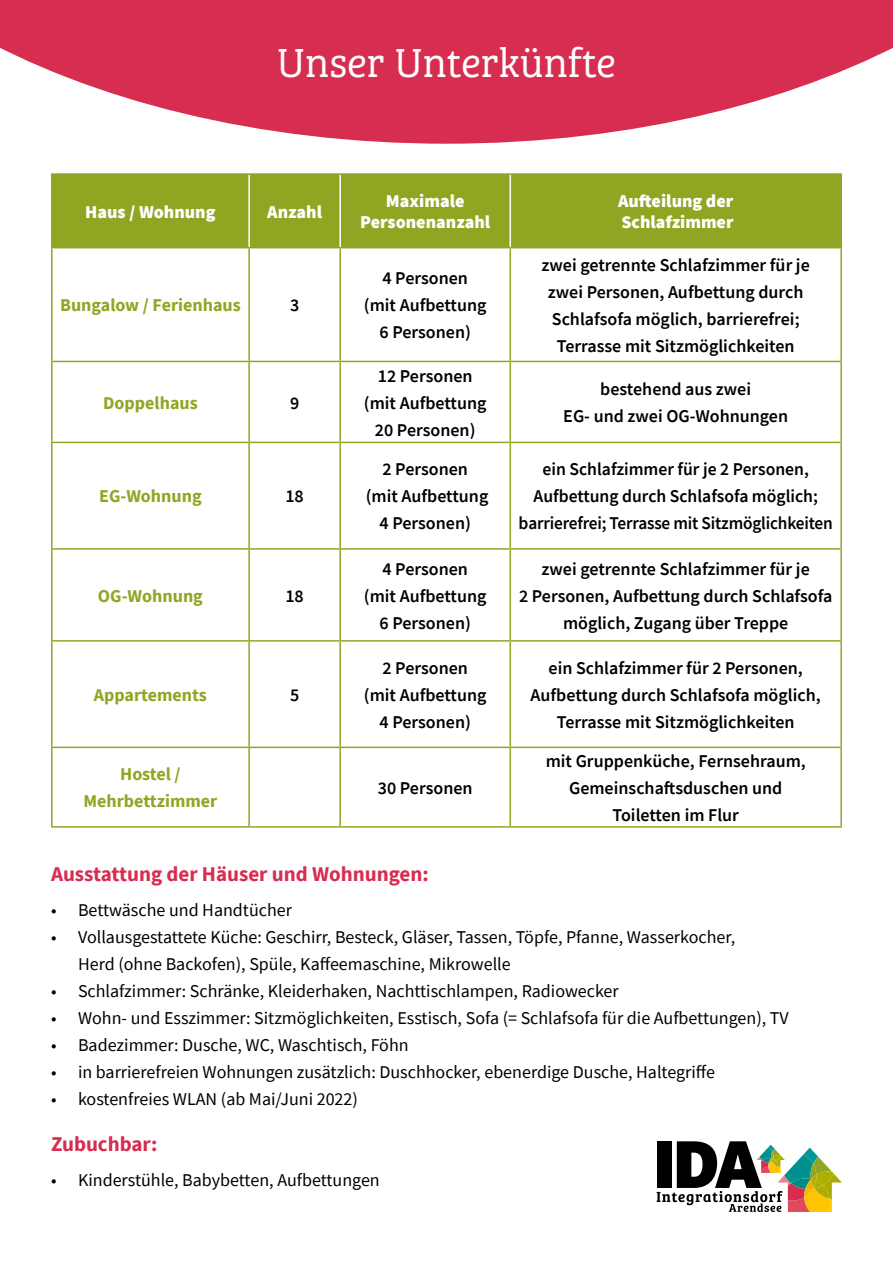
<style>
.page{position:relative;width:893px;height:1263px;background:#fff}
.page>*{position:absolute;margin:0;border:0;box-sizing:border-box;transform-origin:0 0}
.t1{font:42px "Bree Serif Lt";color:#fff}
.t2{font:700 21px "Source Sans Pro";color:#d72d51}
.t3{font:600 18px/27px "Source Sans Pro";color:#000;text-align:center}
.t4{font:18px/27px "Source Sans Pro";color:#000}
.t5{font:700 18px/27px "Source Sans Pro";color:#92a523;text-align:center}
.t6{font:900 18px/21.6px "Source Sans Pro";color:#fff;text-align:center}
</style>
<div class="page">
<svg style="left:657px;top:1141px;width:185px;height:71px"></svg>
<svg style="left:0;top:0;width:893px;height:144px"></svg>
<div style="left:53px;top:175px;width:787px;height:72px;background:#92a523"></div>
<svg style="left:53px;top:248px;width:787px;height:501px"></svg>
<hr style="left:248px;top:175px;width:2px;height:72px;background:#fff">
<hr style="left:339px;top:175px;width:2px;height:72px;background:#fff">
<hr style="left:509px;top:175px;width:2px;height:72px;background:#fff">
<hr style="left:51px;top:248px;width:2px;height:113px;background:#92a523">
<hr style="left:248px;top:248px;width:2px;height:113px;background:#92a523">
<hr style="left:339px;top:248px;width:2px;height:113px;background:#92a523">
<hr style="left:509px;top:248px;width:2px;height:113px;background:#92a523">
<hr style="left:840px;top:248px;width:2px;height:113px;background:#92a523">
<hr style="left:51px;top:361px;width:198px;height:1px;background:#92a523">
<hr style="left:51px;top:362px;width:2px;height:80px;background:#92a523">
<hr style="left:249px;top:361px;width:91px;height:1px;background:#92a523">
<hr style="left:248px;top:362px;width:2px;height:80px;background:#92a523">
<hr style="left:340px;top:361px;width:170px;height:1px;background:#92a523">
<hr style="left:339px;top:362px;width:2px;height:80px;background:#92a523">
<hr style="left:510px;top:361px;width:332px;height:1px;background:#92a523">
<hr style="left:509px;top:362px;width:2px;height:80px;background:#92a523">
<hr style="left:840px;top:362px;width:2px;height:80px;background:#92a523">
<hr style="left:51px;top:442px;width:198px;height:1px;background:#92a523">
<hr style="left:51px;top:443px;width:2px;height:105px;background:#92a523">
<hr style="left:249px;top:442px;width:91px;height:1px;background:#92a523">
<hr style="left:248px;top:443px;width:2px;height:105px;background:#92a523">
<hr style="left:340px;top:442px;width:170px;height:1px;background:#92a523">
<hr style="left:339px;top:443px;width:2px;height:105px;background:#92a523">
<hr style="left:510px;top:442px;width:332px;height:1px;background:#92a523">
<hr style="left:509px;top:443px;width:2px;height:105px;background:#92a523">
<hr style="left:840px;top:443px;width:2px;height:105px;background:#92a523">
<hr style="left:51px;top:548px;width:198px;height:2px;background:#92a523">
<hr style="left:51px;top:550px;width:2px;height:90px;background:#92a523">
<hr style="left:249px;top:548px;width:91px;height:2px;background:#92a523">
<hr style="left:248px;top:550px;width:2px;height:90px;background:#92a523">
<hr style="left:340px;top:548px;width:170px;height:2px;background:#92a523">
<hr style="left:339px;top:550px;width:2px;height:90px;background:#92a523">
<hr style="left:510px;top:548px;width:332px;height:2px;background:#92a523">
<hr style="left:509px;top:550px;width:2px;height:90px;background:#92a523">
<hr style="left:840px;top:550px;width:2px;height:90px;background:#92a523">
<hr style="left:51px;top:640px;width:198px;height:2px;background:#92a523">
<hr style="left:51px;top:642px;width:2px;height:105px;background:#92a523">
<hr style="left:249px;top:640px;width:91px;height:2px;background:#92a523">
<hr style="left:248px;top:642px;width:2px;height:105px;background:#92a523">
<hr style="left:340px;top:640px;width:170px;height:2px;background:#92a523">
<hr style="left:339px;top:642px;width:2px;height:105px;background:#92a523">
<hr style="left:510px;top:640px;width:332px;height:2px;background:#92a523">
<hr style="left:509px;top:642px;width:2px;height:105px;background:#92a523">
<hr style="left:840px;top:642px;width:2px;height:105px;background:#92a523">
<hr style="left:51px;top:747px;width:198px;height:1px;background:#92a523">
<hr style="left:51px;top:748px;width:2px;height:78px;background:#92a523">
<hr style="left:249px;top:747px;width:91px;height:1px;background:#92a523">
<hr style="left:248px;top:748px;width:2px;height:78px;background:#92a523">
<hr style="left:340px;top:747px;width:170px;height:1px;background:#92a523">
<hr style="left:339px;top:748px;width:2px;height:78px;background:#92a523">
<hr style="left:510px;top:747px;width:332px;height:1px;background:#92a523">
<hr style="left:509px;top:748px;width:2px;height:78px;background:#92a523">
<hr style="left:840px;top:748px;width:2px;height:78px;background:#92a523">
<hr style="left:51px;top:826px;width:198px;height:2px;background:#92a523">
<hr style="left:249px;top:826px;width:91px;height:2px;background:#92a523">
<hr style="left:340px;top:826px;width:170px;height:2px;background:#92a523">
<hr style="left:510px;top:826px;width:332px;height:2px;background:#92a523">
<hr style="left:51px;top:173px;width:198px;height:2px;background:#92a523">
<hr style="left:51px;top:175px;width:2px;height:72px;background:#92a523">
<hr style="left:249px;top:173px;width:91px;height:2px;background:#92a523">
<hr style="left:340px;top:173px;width:170px;height:2px;background:#92a523">
<hr style="left:510px;top:173px;width:332px;height:2px;background:#92a523">
<hr style="left:840px;top:175px;width:2px;height:72px;background:#92a523">
<hr style="left:51px;top:247px;width:198px;height:1px;background:#92a523">
<hr style="left:249px;top:247px;width:91px;height:1px;background:#92a523">
<hr style="left:340px;top:247px;width:170px;height:1px;background:#92a523">
<hr style="left:510px;top:247px;width:332px;height:1px;background:#92a523">
<h1 class="t1" style="left:277px;top:32px;width:341px">Unser Unterkünfte</h1>
<p class="t6" style="left:85px;top:201px;width:132px">Haus / Wohnung</p>
<p class="t6" style="left:267px;top:201px;width:56px">Anzahl</p>
<p class="t6" style="left:360px;top:190px;width:131px">Maximale<br>Personenanzahl</p>
<p class="t6" style="left:618px;top:190px;width:117px;text-align:left">Aufteilung der<br>Schlafzimmer</p>
<p class="t5" style="left:60px;top:292px;width:182px">Bungalow / Ferienhaus</p>
<p class="t3" style="left:290px;top:292px;width:11px">3</p>
<p class="t5" style="left:103px;top:389px;width:96px">Doppelhaus</p>
<p class="t3" style="left:290px;top:389px;width:11px">9</p>
<p class="t5" style="left:99px;top:483px;width:104px">EG-Wohnung</p>
<p class="t3" style="left:285px;top:483px;width:20px">18</p>
<p class="t5" style="left:98px;top:582px;width:106px">OG-Wohnung</p>
<p class="t3" style="left:285px;top:582px;width:20px">18</p>
<p class="t5" style="left:94px;top:681px;width:115px">Appartements</p>
<p class="t3" style="left:290px;top:681px;width:11px">5</p>
<p class="t5" style="left:83px;top:761px;width:135px">Hostel /<br>Mehrbettzimmer</p>
<p class="t3" style="left:364px;top:265px;width:124px">4 Personen<br>(mit Aufbettung<br>6 Personen)</p>
<p class="t3" style="left:364px;top:362px;width:124px">12 Personen (mit Aufbettung<br>20 Personen)</p>
<p class="t3" style="left:542px;top:251px;width:270px">zwei getrennte Schlafzimmer für je zwei Personen, Aufbettung durch Schlafsofa möglich, barrierefrei; Terrasse mit Sitzmöglichkeiten</p>
<p class="t3" style="left:563px;top:375px;width:226px">bestehend aus zwei<br>EG- und zwei OG-Wohnungen</p>
<p class="t3" style="left:366px;top:456px;width:124px">2 Personen<br>(mit Aufbettung<br>4 Personen)</p>
<p class="t3" style="left:519px;top:456px;width:316px">ein Schlafzimmer für je 2 Personen,<br>Aufbettung durch Schlafsofa möglich; barrierefrei; Terrasse mit Sitzmöglichkeiten</p>
<p class="t3" style="left:364px;top:555px;width:124px">4 Personen<br>(mit Aufbettung<br>6 Personen)</p>
<p class="t3" style="left:519px;top:555px;width:315px">zwei getrennte Schlafzimmer für je<br>2 Personen, Aufbettung durch Schlafsofa möglich, Zugang über Treppe</p>
<p class="t3" style="left:364px;top:654px;width:124px">2 Personen<br>(mit Aufbettung<br>4 Personen)</p>
<p class="t3" style="left:531px;top:654px;width:292px">ein Schlafzimmer für 2 Personen,<br>Aufbettung durch Schlafsofa möglich,<br>Terrasse mit Sitzmöglichkeiten</p>
<p class="t3" style="left:378px;top:774px;width:96px">30 Personen</p>
<p class="t3" style="left:546px;top:747px;width:262px">mit Gruppenküche, Fernsehraum,<br>Gemeinschaftsduschen und<br>Toiletten im Flur</p>
<p class="t2" style="left:51px;top:860px;width:379px">Ausstattung der Häuser und Wohnungen:</p>
<p class="t4" style="left:51px;top:896px;width:242px">• Bettwäsche und Handtücher</p>
<p class="t4" style="left:78px;top:923px;width:659px;text-indent:-27px">• Vollausgestattete Küche: Geschirr, Besteck, Gläser, Tassen, Töpfe, Pfanne, Wasserkocher,<br>Herd (ohne Backofen), Spüle, Kaffeemaschine, Mikrowelle</p>
<p class="t4" style="left:51px;top:977px;width:569px">• Schlafzimmer: Schränke, Kleiderhaken, Nachttischlampen, Radiowecker</p>
<p class="t4" style="left:51px;top:1004px;width:739px">• Wohn- und Esszimmer: Sitzmöglichkeiten, Esstisch, Sofa (= Schlafsofa für die Aufbettungen), TV</p>
<p class="t4" style="left:51px;top:1031px;width:359px">• Badezimmer: Dusche, WC, Waschtisch, Föhn</p>
<p class="t4" style="left:51px;top:1058px;width:666px">• in barrierefreien Wohnungen zusätzlich: Duschhocker, ebenerdige Dusche, Haltegriffe</p>
<p class="t4" style="left:51px;top:1085px;width:308px">• kostenfreies WLAN (ab Mai/Juni 2022)</p>
<p class="t2" style="left:51px;top:1130px;width:108px">Zubuchbar:</p>
<p class="t4" style="left:51px;top:1166px;width:330px">• Kinderstühle, Babybetten, Aufbettungen</p>
</div>
